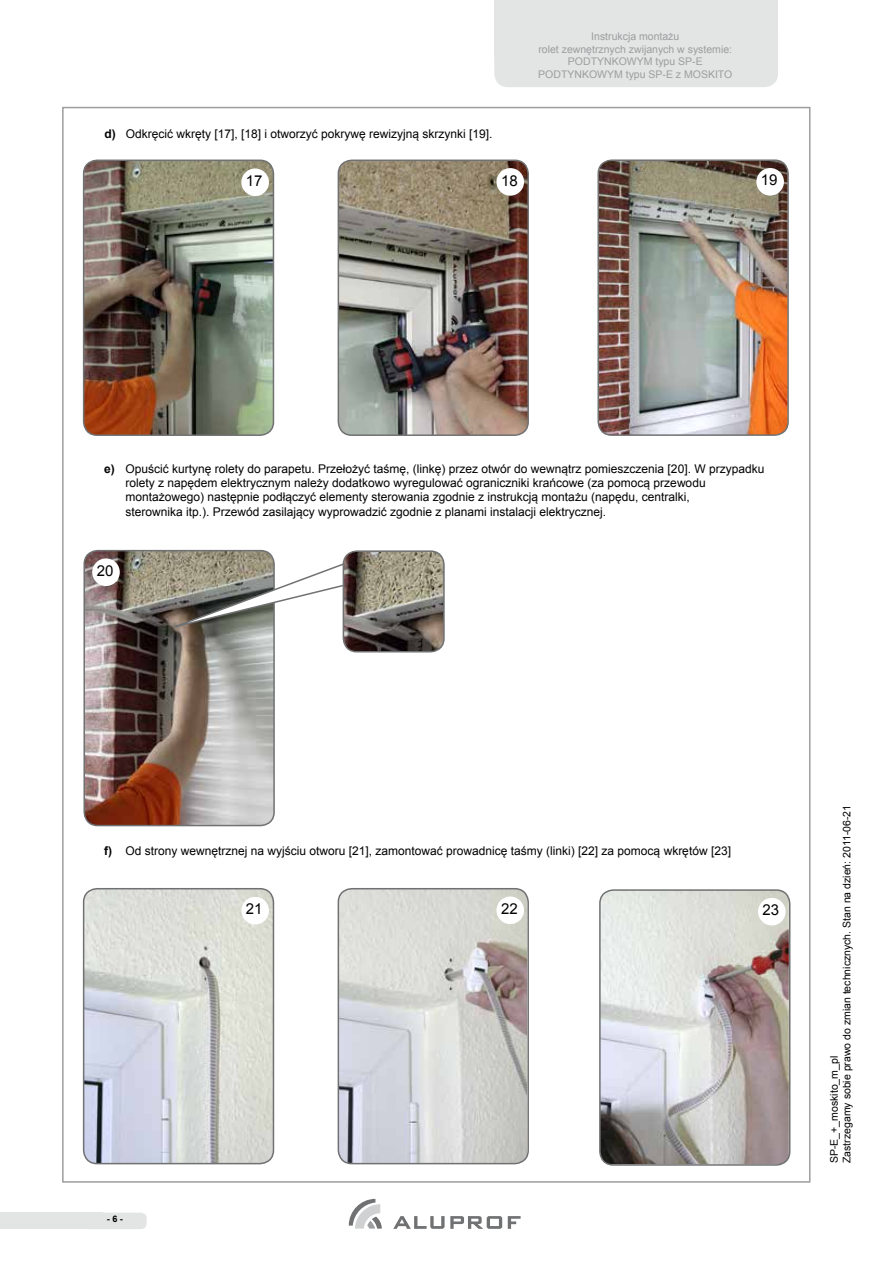
<style>
.page{position:relative;width:893px;height:1263px;background:#fff}
.page>*{position:absolute;margin:0;border:0;box-sizing:border-box;transform-origin:0 0}
.t1{font:15px "Arial";color:#000}
.t2{font:12px/14.4px "Arial";color:#000}
.t3{font:10.5px/12.6px "Arial";color:#9c9e9f;text-align:center}
.t4{font:10.5px/12.6px "Arial";color:#000}
.t5{font:700 9px "Arial";color:#000}
.s1{font-weight:700}
</style>
<div class="page">
<div style="left:494px;top:0;width:284px;height:56px;background:#e3e4e4"></div>
<div style="left:494px;top:21px;width:284px;height:66px;background:#e3e4e4;border-radius:14px"></div>
<div style="left:83px;top:1212px;width:64px;height:17px;background:#e3e4e4;border-radius:6px"></div>
<div style="left:0;top:1212px;width:103px;height:17px;background:#e3e4e4"></div>
<svg style="left:349px;top:1199px;width:33px;height:29px"></svg>
<svg style="left:393px;top:1216px;width:109px;height:13px"></svg>
<svg style="left:508px;top:1216px;width:13px;height:13px"></svg>
<img style="left:338px;top:160px;width:189px;height:275px">
<div style="left:338px;top:160px;width:191px;height:276px;border:2px solid #707172;border-radius:14px"></div>
<img style="left:84px;top:160px;width:189px;height:275px">
<div style="left:83px;top:160px;width:191px;height:276px;border:2px solid #707172;border-radius:14px"></div>
<div style="left:241px;top:168px;width:28px;height:28px;background:#fff;border-radius:50%"></div>
<div style="left:496px;top:168px;width:28px;height:28px;background:#fff;border-radius:50%"></div>
<img style="left:338px;top:889px;width:189px;height:274px">
<div style="left:338px;top:888px;width:191px;height:276px;border:2px solid #707172;border-radius:14px"></div>
<img style="left:84px;top:889px;width:189px;height:274px">
<div style="left:83px;top:888px;width:191px;height:276px;border:2px solid #707172;border-radius:14px"></div>
<div style="left:241px;top:897px;width:28px;height:27px;background:#fff;border-radius:50%"></div>
<div style="left:496px;top:896px;width:28px;height:28px;background:#fff;border-radius:50%"></div>
<img style="left:86px;top:552px;width:188px;height:273px">
<div style="left:83px;top:550px;width:192px;height:276px;border:2px solid #707172;border-radius:14px"></div>
<div style="left:92px;top:558px;width:28px;height:28px;background:#fff;border-radius:50%"></div>
<svg style="left:173px;top:559px;width:170px;height:70px"></svg>
<img style="left:343px;top:552px;width:101px;height:100px">
<div style="left:343px;top:550px;width:102px;height:102px;border:2px solid #707172;border-radius:14px"></div>
<img style="left:600px;top:162px;width:187px;height:272px">
<div style="left:597px;top:159px;width:192px;height:277px;border:2px solid #707172;border-radius:14px"></div>
<div style="left:756px;top:168px;width:28px;height:28px;background:#fff;border-radius:50%"></div>
<img style="left:602px;top:890px;width:187px;height:274px">
<div style="left:599px;top:889px;width:191px;height:277px;border:2px solid #707172;border-radius:14px"></div>
<div style="left:758px;top:898px;width:28px;height:27px;background:#fff;border-radius:50%"></div>
<p class="t2" style="left:104px;top:127px;width:390px"><span class="s1">d)</span> Odkręcić wkręty [17], [18] i otworzyć pokrywę rewizyjną skrzynki [19].</p>
<p class="t1" style="left:246px;top:171px;width:18px">17</p>
<p class="t1" style="left:501px;top:170px;width:18px">18</p>
<p class="t3" style="left:538px;top:30px;width:196px">Instrukcja montażu<br>rolet zewnętrznych zwijanych w systemie:<br>PODTYNKOWYM typu SP-E<br>PODTYNKOWYM typu SP-E z MOSKITO</p>
<p class="t1" style="left:761px;top:170px;width:18px">19</p>
<p class="t2" style="left:125px;top:461px;width:640px;text-indent:-21px"><span class="s1">e)</span> Opuścić kurtynę rolety do parapetu. Przełożyć taśmę, (linkę) przez otwór do wewnątrz pomieszczenia [20]. W przypadku rolety z napędem elektrycznym należy dodatkowo wyregulować ograniczniki krańcowe (za pomocą przewodu montażowego) następnie podłączyć elementy sterowania zgodnie z instrukcją montażu (napędu, centralki,<br>sterownika itp.). Przewód zasilający wyprowadzić zgodnie z planami instalacji elektrycznej.</p>
<p class="t1" style="left:97px;top:561px;width:18px">20</p>
<p class="t2" style="left:104px;top:844px;width:628px"><span class="s1">f)</span> Od strony wewnętrznej na wyjściu otworu [21], zamontować prowadnicę taśmy (linki) [22] za pomocą wkrętów [23]</p>
<p class="t1" style="left:246px;top:899px;width:18px">21</p>
<p class="t1" style="left:501px;top:899px;width:18px">22</p>
<p class="t1" style="left:763px;top:900px;width:18px">23</p>
<p class="t5" style="left:107px;top:1213px;width:18px">- 6 -</p>
<p class="t4" style="left:828px;top:1163px;width:360px;rotate:-90deg">SP-E_+_moskito_m_pl<br>Zastrzegamy sobie prawo do zmian technicznych. Stan na dzień: 2011-06-21</p>
</div>
